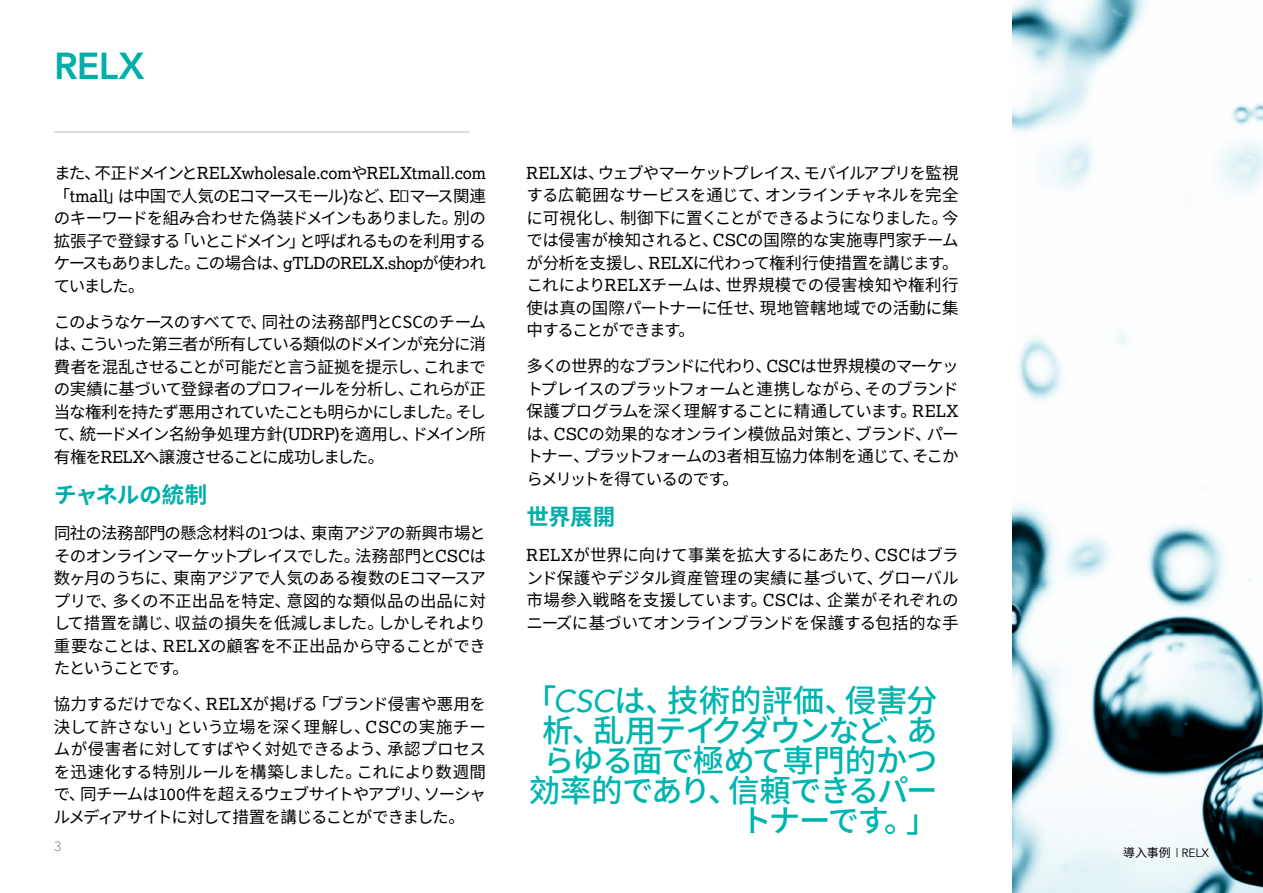
<style>
.page{position:relative;width:1263px;height:893px;background:#fff}
.page>*{position:absolute;margin:0;border:0;box-sizing:border-box;transform-origin:0 0}
.t1{font:800 37.5px "Avenir";color:#00aeaa}
.t2{font:500 31.5px/30px "Noto Sans CJ Ksc";letter-spacing:-.045em;color:#00b5af;text-align:right}
.t3{font:700 22.5px "Noto Sans CJ Ksc";letter-spacing:-.02em;color:#00aeaa}
.t4{font:16.5px/22.5px "Noto Sans CJ Ksc";letter-spacing:-.06em;color:#000;text-align:justify}
.t5{font:16.5px "Lexia";letter-spacing:.005em;color:#000}
.t6{font:13.5px "Avenir";color:#939598}
.t7{font:12px "Avenir";color:#000}
.s1{font-family:"Noto Sans CJ Ksc"}
.s2{font-family:"Lexia"}
.s3{font-family:"Avenir";font-weight:400;font-style:italic}
</style>
<div class="page">
<img style="left:1013px;top:0;width:250px;height:893px">
<hr style="left:54px;top:131px;width:415px;height:2px;background:#d1d3d4">
<h1 class="t1" style="left:54px;top:37px;width:92px">RELX</h1>
<p class="t5" style="left:54px;top:163px;width:433px"><span class="s1">また、不正ドメインと</span>RELXwholesale.com<span class="s1">や</span>RELXtmall.com</p>
<p class="t4" style="left:54px;top:185px;width:434px">「<span class="s2">tmall</span>」は中国で人気の<span class="s2">E</span>コマースモール<span class="s2">)</span>など、<span class="s2">Eコ</span>マース関連のキーワードを組み合わせた偽装ドメインもありました。別の拡張子で登録する「いとこドメイン」と呼ばれるものを利用するケースもありました。この場合は、<span class="s2">gTLD</span>の<span class="s2">RELX.shop</span>が使われていました。</p>
<p class="t4" style="left:54px;top:311px;width:434px">このようなケースのすべてで、同社の法務部門とCSCのチームは、こういった第三者が所有している類似のドメインが充分に消費者を混乱させることが可能だと言う証拠を提示し、これまでの実績に基づいて登録者のプロフィールを分析し、これらが正当な権利を持たず悪用されていたことも明らかにしました。そして、統一ドメイン名紛争処理方針<span class="s2">(UDRP)</span>を適用し、ドメイン所有権を<span class="s2">RELX</span>へ譲渡させることに成功しました。</p>
<h3 class="t3" style="left:54px;top:482px;width:155px">チャネルの統制</h3>
<p class="t4" style="left:54px;top:522px;width:434px">同社の法務部門の懸念材料の<span class="s2">1</span>つは、東南アジアの新興市場とそのオンラインマーケットプレイスでした。法務部門と<span class="s2">CSC</span>は数ヶ月のうちに、東南アジアで人気のある複数のEコマースアプリで、多くの不正出品を特定、意図的な類似品の出品に対して措置を講じ、収益の損失を低減しました。しかしそれより重要なことは、<span class="s2">RELX</span>の顧客を不正出品から守ることができたということです。</p>
<p class="t4" style="left:54px;top:693px;width:434px">協力するだけでなく、<span class="s2">RELX</span>が掲げる「ブランド侵害や悪用を決して許さない」という立場を深く理解し、<span class="s2">CSC</span>の実施チームが侵害者に対してすばやく対処できるよう、承認プロセスを迅速化する特別ルールを構築しました。これにより数週間で、同チームは<span class="s2">100</span>件を超えるウェブサイトやアプリ、ソーシャルメディアサイトに対して措置を講じることができました。</p>
<p class="t4" style="left:526px;top:162px;width:434px"><span class="s2">RELX</span>は、ウェブやマーケットプレイス、モバイルアプリを監視する広範囲なサービスを通じて、オンラインチャネルを完全に可視化し、制御下に置くことができるようになりました。今では侵害が検知されると、<span class="s2">CSC</span>の国際的な実施専門家チームが分析を支援し、<span class="s2">RELX</span>に代わって権利行使措置を講じます。これにより<span class="s2">RELX</span>チームは、世界規模での侵害検知や権利行使は真の国際パートナーに任せ、現地管轄地域での活動に集中することができます。</p>
<p class="t4" style="left:526px;top:355px;width:434px">多くの世界的なブランドに代わり、<span class="s2">CSC</span>は世界規模のマーケットプレイスのプラットフォームと連携しながら、そのブランド保護プログラムを深く理解することに精通しています。<span class="s2">RELX</span>は、<span class="s2">CSC</span>の効果的なオンライン模倣品対策と、ブランド、パートナー、プラットフォームの<span class="s2">3</span>者相互協力体制を通じて、そこからメリットを得ているのです。</p>
<h3 class="t3" style="left:526px;top:504px;width:90px">世界展開</h3>
<p class="t4" style="left:526px;top:544px;width:434px"><span class="s2">RELX</span>が世界に向けて事業を拡大するにあたり、<span class="s2">CSC</span>はブランド保護やデジタル資産管理の実績に基づいて、グローバル市場参入戦略を支援しています。<span class="s2">CSC</span>は、企業がそれぞれのニーズに基づいてオンラインブランドを保護する包括的な手</p>
<h2 class="t2" style="left:525px;top:686px;width:414px">「<span class="s3">CSC</span>は、技術的評価、侵害分析、乱用テイクダウンなど、あらゆる面で極めて専門的かつ効率的であり、信頼できるパートナーです。」</h2>
<p class="t6" style="left:54px;top:839px;width:9px">3</p>
<p class="t7" style="left:1123px;top:846px;width:87px"><span class="s1">導入事例</span> | RELX</p>
</div>
